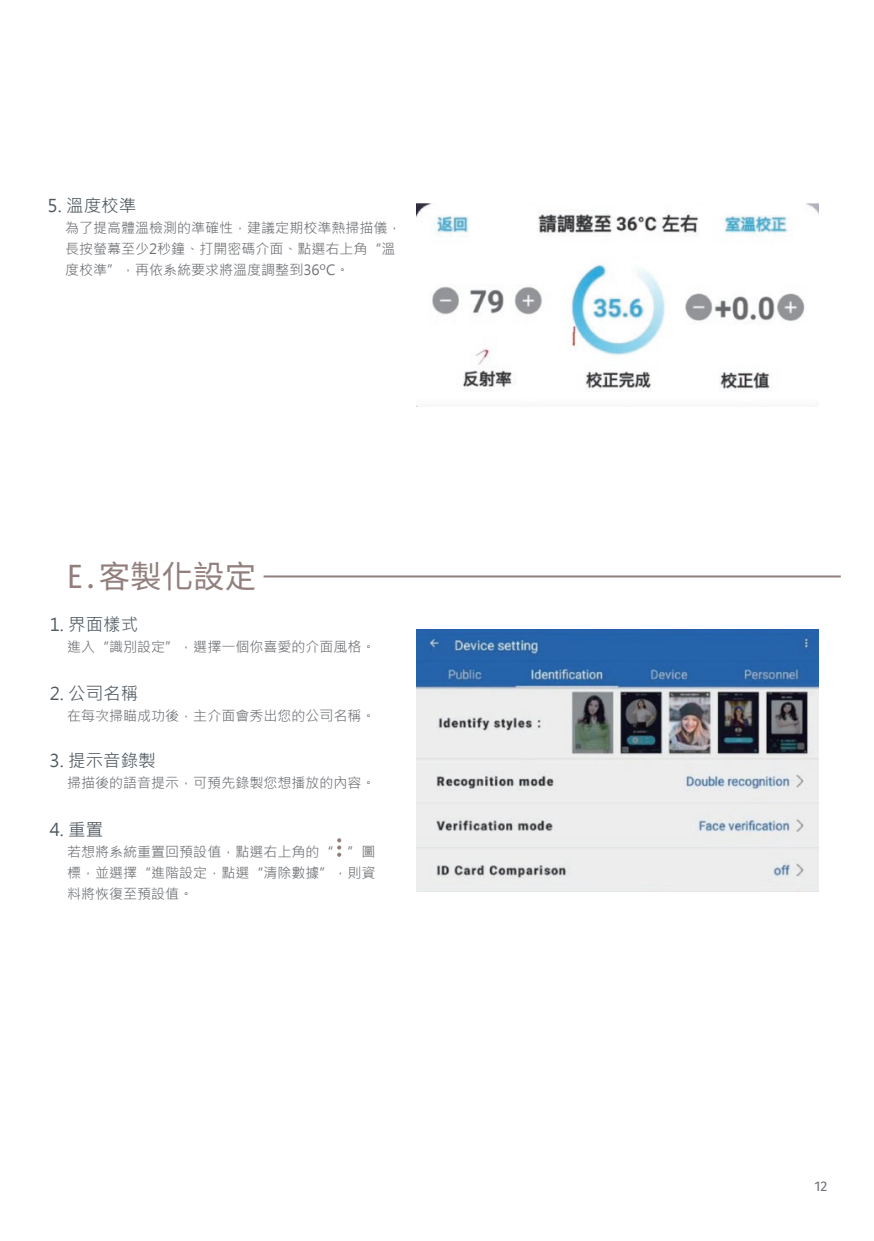
<style>
.page{position:relative;width:874px;height:1241px;background:#fff}
.page>*{position:absolute;margin:0;border:0;box-sizing:border-box;transform-origin:0 0}
.t1{font:31.5px "Noto Sans Mono CJ Ktc";color:#927f7d}
.t2{font:17.5px "Microsoft Jheng Hei";color:#4f585f}
.t3{font:14px/21px "Microsoft Jheng Hei";color:#6e7074}
.t4{font:14px "Fira Sans";color:#6e7074}
</style>
<div class="page">
<hr style="left:263px;top:575px;width:577px;height:2px;background:#927f7d">
<img style="left:416px;top:629px;width:402px;height:262px">
<svg style="left:337px;top:838px;width:4px;height:18px"></svg>
<img style="left:416px;top:203px;width:402px;height:203px">
<p class="t2" style="left:48px;top:195px;width:90px">5. 溫度校準</p>
<p class="t3" style="left:65px;top:217px;width:337px">為了提高體溫檢測的準確性，建議定期校準熱掃描儀，長按螢幕至少2秒鐘、打開密碼介面、點選右上角“溫度校準”，再依系統要求將溫度調整到36ºC。</p>
<h1 class="t1" style="left:67px;top:558px;width:190px">E.客製化設定</h1>
<p class="t2" style="left:50px;top:613px;width:90px">1. 界面樣式</p>
<p class="t3" style="left:67px;top:636px;width:309px">進入“識別設定”，選擇一個你喜愛的介面風格。</p>
<p class="t2" style="left:50px;top:682px;width:90px">2. 公司名稱</p>
<p class="t3" style="left:67px;top:704px;width:309px">在每次掃瞄成功後，主介面會秀出您的公司名稱。</p>
<p class="t2" style="left:50px;top:749px;width:108px">3. 提示音錄製</p>
<p class="t3" style="left:67px;top:771px;width:309px">掃描後的語音提示，可預先錄製您想播放的內容。</p>
<p class="t2" style="left:50px;top:818px;width:55px">4. 重置</p>
<p class="t3" style="left:67px;top:840px;width:309px;text-align:justify">若想將系統重置回預設值，點選右上角的“ ”圖標，並選擇“進階設定，點選“清除數據”，則資料將恢復至預設值。</p>
<p class="t4" style="left:813px;top:1175px;width:14px">12</p>
</div>
